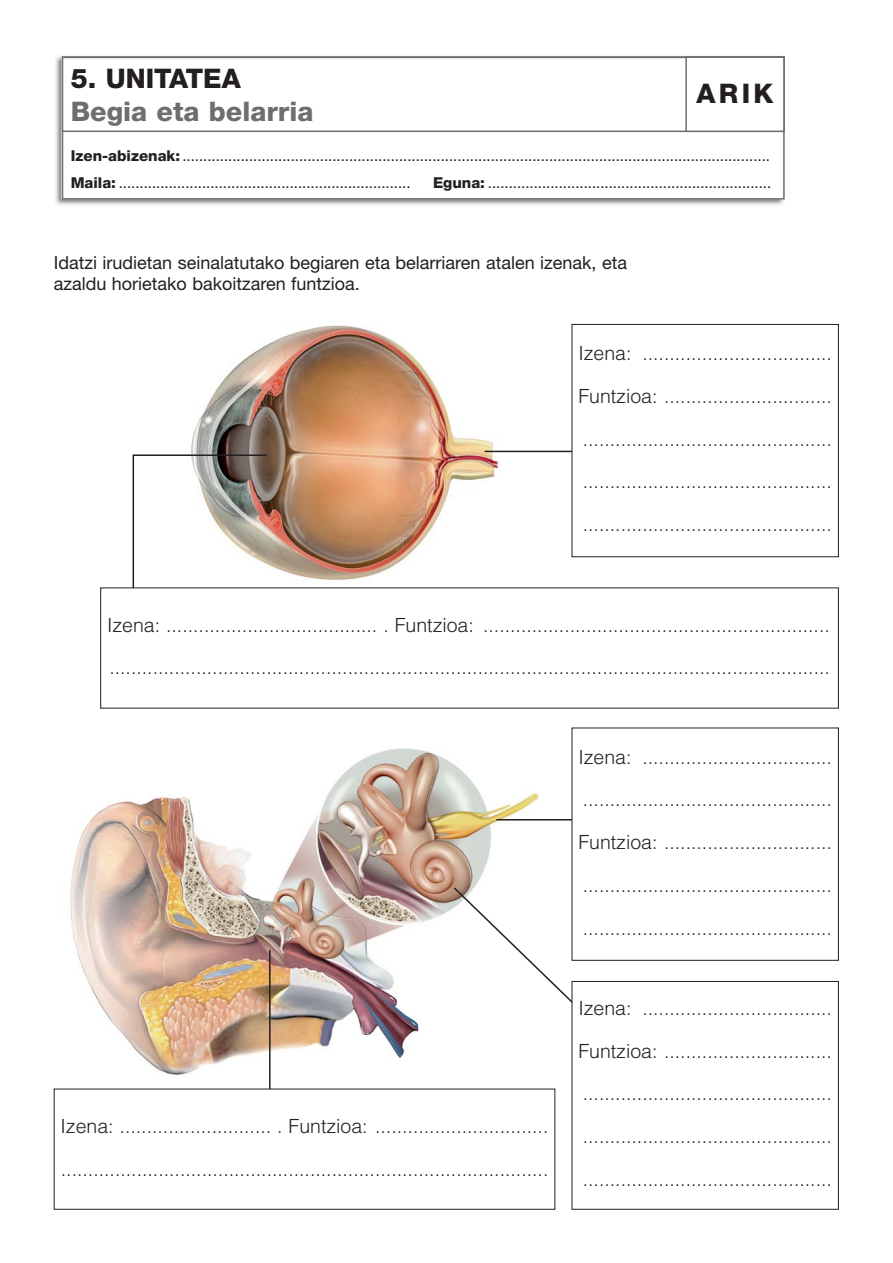
<style>
.page{position:relative;width:893px;height:1263px;background:#fff}
.page>*{position:absolute;margin:0;border:0;box-sizing:border-box;transform-origin:0 0}
.t1{font:800 27px "Helvetica Neue";color:#6d6e70}
.t2{font:800 27px "Helvetica Neue";color:#231f20}
.t3{font:300 19.5px/42.8px "Helvetica";color:#231f20;text-align:justify}
.t4{font:18px/21.6px "Helvetica Neue";color:#231f20}
.t5{font:15px/26.5px "Helvetica Neue";color:#231f20}
.s1{font-weight:800}
</style>
<div class="page">
<img style="left:55px;top:56px;width:729px;height:149px">
<div style="left:63px;top:57px;width:721px;height:142px;background:#fff"></div>
<div style="left:62px;top:56px;width:723px;height:144px;border:2px solid #6d6e70"></div>
<div style="left:62px;top:57px;width:723px;height:75px;border:2px solid #6d6e70"></div>
<div style="left:687px;top:58px;width:96px;height:73px;background:#fff"></div>
<div style="left:685px;top:56px;width:100px;height:76px;border:2px solid #6d6e70"></div>
<img style="left:191px;top:325px;width:340px;height:255px">
<img style="left:54px;top:728px;width:518px;height:398px">
<svg style="left:132px;top:454px;width:136px;height:133px"></svg>
<hr style="left:485px;top:451px;width:104px;height:1px;background:#231f20">
<div style="left:572px;top:324px;width:266px;height:233px;background:#fff"></div>
<div style="left:572px;top:324px;width:267px;height:233px;border:1px solid #231f20"></div>
<hr style="left:496px;top:819px;width:126px;height:1px;background:#231f20">
<svg style="left:452px;top:886px;width:120px;height:145px"></svg>
<hr style="left:269px;top:950px;width:2px;height:151px;background:#231f20">
<div style="left:572px;top:728px;width:266px;height:232px;background:#fff"></div>
<div style="left:572px;top:728px;width:267px;height:233px;border:1px solid #231f20"></div>
<div style="left:572px;top:981px;width:267px;height:229px;border:1px solid #231f20"></div>
<div style="left:54px;top:1089px;width:501px;height:120px;background:#fff"></div>
<div style="left:54px;top:1089px;width:501px;height:121px;border:1px solid #231f20"></div>
<h1 class="t2" style="left:71px;top:69px;width:171px">5. UNITATEA</h1>
<h1 class="t1" style="left:71px;top:102px;width:244px">Begia eta belarria</h1>
<h1 class="t2" style="left:696px;top:84px;width:79px">ARIK</h1>
<p class="t5" style="left:71px;top:144px;width:701px"><span class="s1">Izen-abizenak:</span>.............................................................................................................................................<br><span class="s1">Maila:</span> ......................................................................</p>
<p class="t5" style="left:433px;top:170px;width:340px"><span class="s1">Eguna:</span> ....................................................................</p>
<p class="t4" style="left:54px;top:253px;width:575px">Idatzi irudietan seinalatutako begiaren eta belarriaren atalen izenak, eta azaldu horietako bakoitzaren funtzioa.</p>
<p class="t3" style="left:578px;top:334px;width:255px">Izena: ...................................<br>Funtzioa: ............................... .............................................. .............................................. ..............................................</p>
<p class="t3" style="left:107px;top:605px;width:724px">Izena: ....................................... . Funtzioa: ................................................................ .....................................................................................................................................</p>
<p class="t3" style="left:61px;top:1106px;width:489px">Izena: ............................ . Funtzioa: ................................ ..........................................................................................</p>
<p class="t3" style="left:578px;top:737px;width:255px">Izena: ................................... ..............................................<br>Funtzioa: ............................... .............................................. ..............................................</p>
<p class="t3" style="left:578px;top:988px;width:255px">Izena: ...................................<br>Funtzioa: ............................... .............................................. .............................................. ..............................................</p>
</div>
